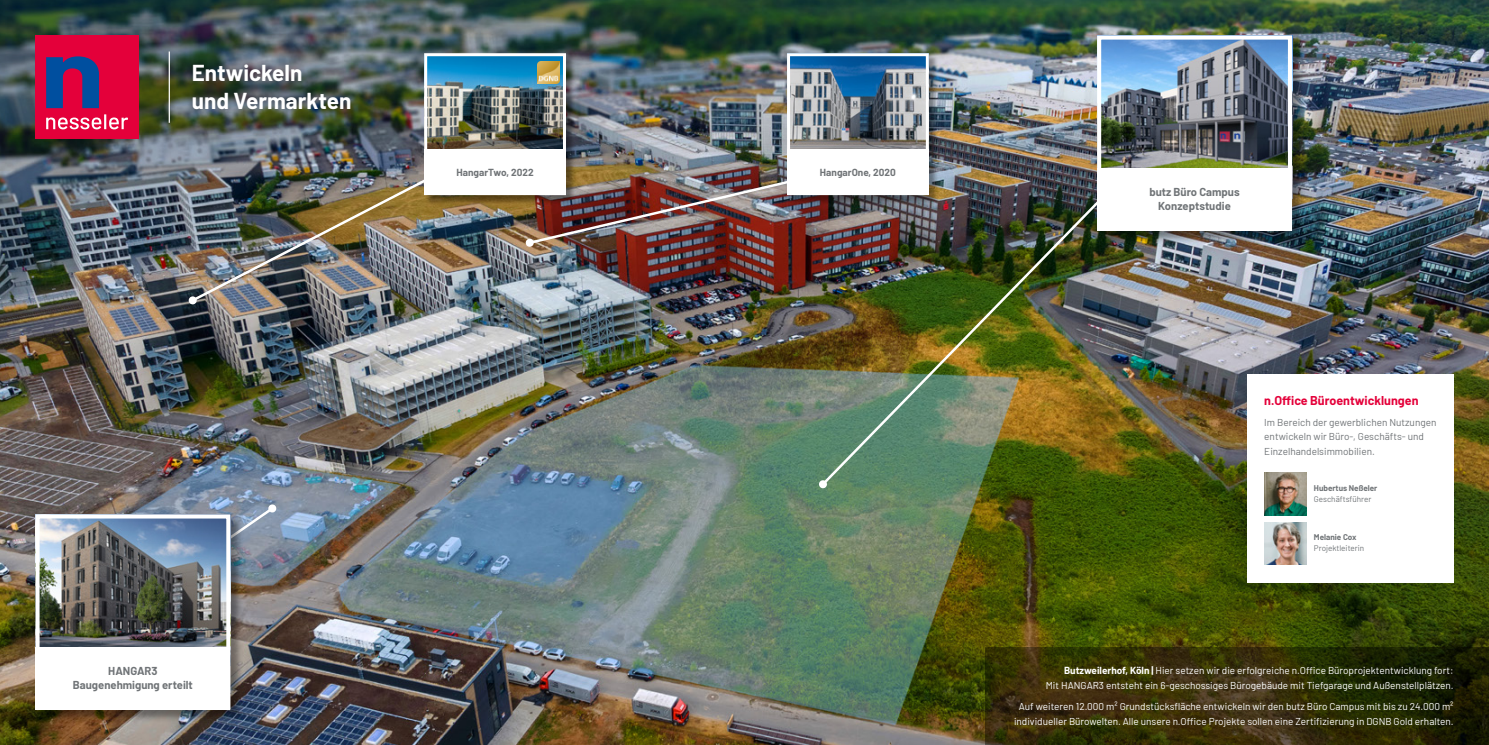
<style>
.page{position:relative;width:1489px;height:745px;background:#fff}
.page>*{position:absolute;margin:0;border:0;box-sizing:border-box;transform-origin:0 0}
.t1{font:700 22.5px/27.5px "Barlow";color:#fff}
.t2{font:700 12.5px "Barlow";color:#e4003a}
.t3{font:700 11.25px/13.8px "Barlow";color:#707477;text-align:center}
.t4{font:10px/14.4px "Barlow";color:#fff;text-align:right}
.t5{font:10px/14.4px "Barlow";color:#707477}
.t6{font:700 10px "Barlow";color:#707477}
.t7{font:8.12px "Barlow";color:#707477}
.t8{font:700 8.12px "Barlow";color:#707477}
.s1{font-weight:700}
</style>
<div class="page">
<img style="left:0;top:0;width:1488px;height:744px">
<img style="left:0;top:0;width:886px;height:390px">
<div style="left:162px;top:46px;width:194px;height:83px;background:#000;opacity:.5"></div>
<hr style="left:169px;top:51px;width:1px;height:72px;background:#fff">
<div style="left:424px;top:53px;width:151px;height:152px;background:#000;opacity:.4"></div>
<img style="left:428px;top:57px;width:134px;height:93px">
<div style="left:424px;top:53px;width:142px;height:142px;border:3px solid #fff"></div>
<div style="left:424px;top:150px;width:142px;height:45px;background:#fff"></div>
<img style="left:537px;top:61px;width:22px;height:22px">
<div style="left:787px;top:53px;width:151px;height:152px;background:#000;opacity:.4"></div>
<img style="left:791px;top:57px;width:133px;height:93px">
<div style="left:787px;top:53px;width:141px;height:142px;border:3px solid #fff"></div>
<div style="left:787px;top:150px;width:141px;height:45px;background:#fff"></div>
<div style="left:1097px;top:36px;width:207px;height:207px;background:#000;opacity:.4"></div>
<img style="left:1101px;top:40px;width:185px;height:128px">
<div style="left:1096px;top:35px;width:195px;height:195px;border:4px solid #fff"></div>
<div style="left:1096px;top:168px;width:195px;height:62px;background:#fff"></div>
<img style="left:819px;top:193px;width:287px;height:294px">
<svg style="left:818px;top:479px;width:9px;height:9px"></svg>
<img style="left:525px;top:177px;width:274px;height:70px">
<img style="left:189px;top:174px;width:245px;height:129px">
<div style="left:189px;top:296px;width:8px;height:8px;background:#fff;border-radius:50%"></div>
<svg style="left:201px;top:503px;width:76px;height:55px;background:#8e9bad"></svg>
<div style="left:35px;top:35px;width:104px;height:104px;background:#e4003a"></div>
<svg style="left:46px;top:56px;width:53px;height:52px"></svg>
<svg style="left:46px;top:114px;width:82px;height:15px"></svg>
<div style="left:36px;top:514px;width:208px;height:208px;background:#000;opacity:.4"></div>
<img style="left:40px;top:519px;width:185px;height:127px">
<div style="left:35px;top:514px;width:195px;height:195px;border:4px solid #fff"></div>
<div style="left:35px;top:646px;width:195px;height:63px;background:#fff"></div>
<div style="left:1246px;top:374px;width:207px;height:208px;background:#fff"></div>
<img style="left:1264px;top:472px;width:42px;height:42px">
<img style="left:1264px;top:522px;width:42px;height:42px">
<svg style="left:985px;top:647px;width:503px;height:97px;background:#302c08"></svg>
<h1 class="t1" style="left:192px;top:57px;width:161px">Entwickeln<br>und Vermarkten</h1>
<p class="t6" style="left:456px;top:165px;width:79px">HangarTwo, 2022</p>
<p class="t6" style="left:820px;top:165px;width:77px">HangarOne, 2020</p>
<p class="t3" style="left:73px;top:662px;width:121px">HANGAR3<br>Baugenehmigung erteilt</p>
<p class="t3" style="left:1149px;top:184px;width:92px">butz Büro Campus<br>Konzeptstudie</p>
<p class="t2" style="left:1264px;top:390px;width:156px">n.Office Büroentwicklungen</p>
<p class="t5" style="left:1264px;top:414px;width:174px">Im Bereich der gewerblichen Nutzungen entwickeln wir Büro-, Geschäfts- und<br>Einzelhandelsimmobilien.</p>
<p class="t8" style="left:1313px;top:481px;width:65px">Hubertus Neßeler</p>
<p class="t7" style="left:1313px;top:492px;width:59px">Geschäftsführer</p>
<p class="t8" style="left:1313px;top:531px;width:44px">Melanie Cox</p>
<p class="t7" style="left:1313px;top:542px;width:52px">Projektleiterin</p>
<p class="t4" style="left:1045px;top:662px;width:409px"><span class="s1">Butzweilerhof, Köln |</span> Hier setzen wir die erfolgreiche n.Office Büroprojektentwicklung fort:<br>Mit HANGAR3 entsteht ein 6-geschossiges Bürogebäude mit Tiefgarage und Außenstellplätzen.</p>
<p class="t4" style="left:1014px;top:698px;width:441px;text-align:center">Auf weiteren 12.000 m² Grundstücksfläche entwickeln wir den butz Büro Campus mit bis zu 24.000 m² individueller Bürowelten. Alle unsere n.Office Projekte sollen eine Zertifizierung in DGNB Gold erhalten.</p>
</div>
